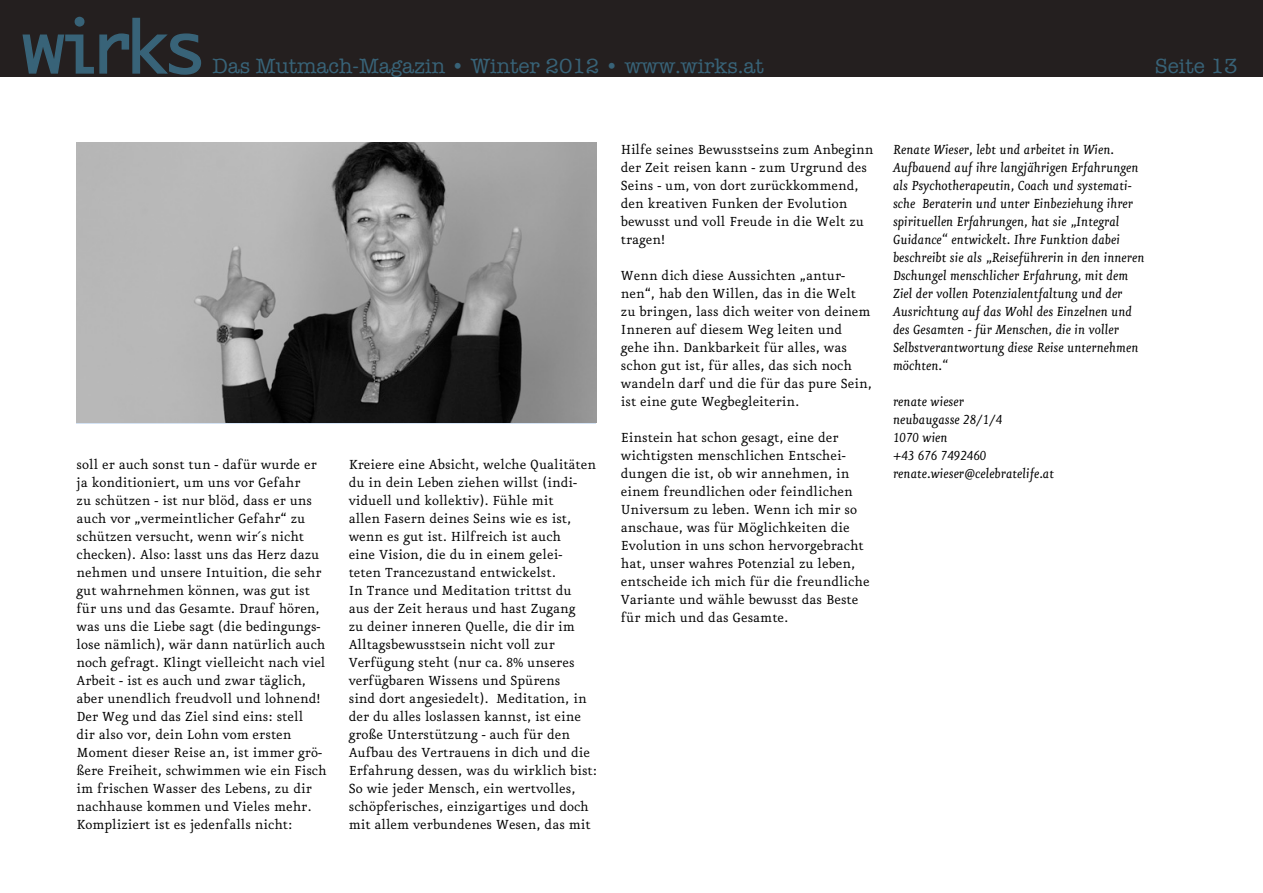
<style>
.page{position:relative;width:1263px;height:893px;background:#fff}
.page>*{position:absolute;margin:0;border:0;box-sizing:border-box;transform-origin:0 0}
.t1{font:21px "American Typewriter";color:#386378}
.t2{font:15.75px/18px "Eureka";color:#000}
.t3{font:italic 15.75px/18px "Eureka";color:#000}
</style>
<div class="page">
<div style="left:0;top:0;width:1263px;height:77px;background:#241f1f"></div>
<svg style="left:22px;top:16px;width:180px;height:59px"></svg>
<img style="left:77px;top:143px;width:519px;height:280px">
<h1 class="t1" style="left:213px;top:50px;width:553px">Das Mutmach-Magazin • Winter 2012 • www.wirks.at</h1>
<h1 class="t1" style="left:1155px;top:50px;width:84px">Seite 13</h1>
<p class="t2" style="left:77px;top:456px;width:252px">soll er auch sonst tun - dafür wurde er ja konditioniert, um uns vor Gefahr<br>zu schützen - ist nur blöd, dass er uns auch vor „vermeintlicher Gefahr“ zu schützen versucht, wenn wir´s nicht checken). Also: lasst uns das Herz dazu nehmen und unsere Intuition, die sehr gut wahrnehmen können, was gut ist für uns und das Gesamte. Drauf hören, was uns die Liebe sagt (die bedingungs&shy;lose nämlich), wär dann natürlich auch noch gefragt. Klingt vielleicht nach viel Arbeit - ist es auch und zwar täglich, aber unendlich freudvoll und lohnend!<br>Der Weg und das Ziel sind eins: stell<br>dir also vor, dein Lohn vom ersten Moment dieser Reise an, ist immer grö&shy;ßere Freiheit, schwimmen wie ein Fisch im frischen Wasser des Lebens, zu dir nachhause kommen und Vieles mehr.<br>Kompliziert ist es jedenfalls nicht:</p>
<p class="t2" style="left:349px;top:456px;width:250px">Kreiere eine Absicht, welche Qualitäten du in dein Leben ziehen willst (indi&shy;viduell und kollektiv). Fühle mit<br>allen Fasern deines Seins wie es ist, wenn es gut ist. Hilfreich ist auch<br>eine Vision, die du in einem gelei&shy;teten Trancezustand entwickelst.<br>In Trance und Meditation trittst du<br>aus der Zeit heraus und hast Zugang<br>zu deiner inneren Quelle, die dir im Alltagsbewusstsein nicht voll zur Verfügung steht (nur ca. 8% unseres verfügbaren Wissens und Spürens<br>sind dort angesiedelt). Meditation, in der du alles loslassen kannst, ist eine große Unterstützung - auch für den Aufbau des Vertrauens in dich und die Erfahrung dessen, was du wirklich bist:<br>So wie jeder Mensch, ein wertvolles, schöpferisches, einzigartiges und doch mit allem verbundenes Wesen, das mit</p>
<p class="t2" style="left:621px;top:142px;width:254px">Hilfe seines Bewusstseins zum Anbeginn der Zeit reisen kann - zum Urgrund des<br>Seins - um, von dort zurückkommend, den kreativen Funken der Evolution bewusst und voll Freude in die Welt zu tragen!</p>
<p class="t2" style="left:621px;top:268px;width:252px">Wenn dich diese Aussichten „antur&shy;nen“, hab den Willen, das in die Welt zu bringen, lass dich weiter von deinem Inneren auf diesem Weg leiten und gehe ihn. Dankbarkeit für alles, was schon gut ist, für alles, das sich noch wandeln darf und die für das pure Sein, ist eine gute Wegbegleiterin.</p>
<p class="t2" style="left:621px;top:430px;width:250px">Einstein hat schon gesagt, eine der wichtigsten menschlichen Entschei&shy;dungen die ist, ob wir annehmen, in einem freundlichen oder feindlichen Universum zu leben. Wenn ich mir so anschaue, was für Möglichkeiten die Evolution in uns schon hervorgebracht hat, unser wahres Potenzial zu leben, entscheide ich mich für die freundliche Variante und wähle bewusst das Beste für mich und das Gesamte.</p>
<p class="t3" style="left:893px;top:142px;width:253px">Renate Wieser, lebt und arbeitet in Wien.<br>Aufbauend auf ihre langjährigen Erfahrungen als Psychotherapeutin, Coach und systemati&shy;sche Beraterin und unter Einbeziehung ihrer spirituellen Erfahrungen, hat sie „Integral Guidance“ entwickelt. Ihre Funktion dabei beschreibt sie als „Reiseführerin in den inneren Dschungel menschlicher Erfahrung, mit dem Ziel der vollen Potenzialentfaltung und der Ausrichtung auf das Wohl des Einzelnen und des Gesamten - für Menschen, die in voller Selbstverantwortung diese Reise unternehmen möchten.“</p>
<p class="t3" style="left:893px;top:394px;width:163px">renate wieser<br>neubaugasse 28/1/4<br>1070 wien<br>+43 676 7492460 renate.wieser@celebratelife.at</p>
</div>
